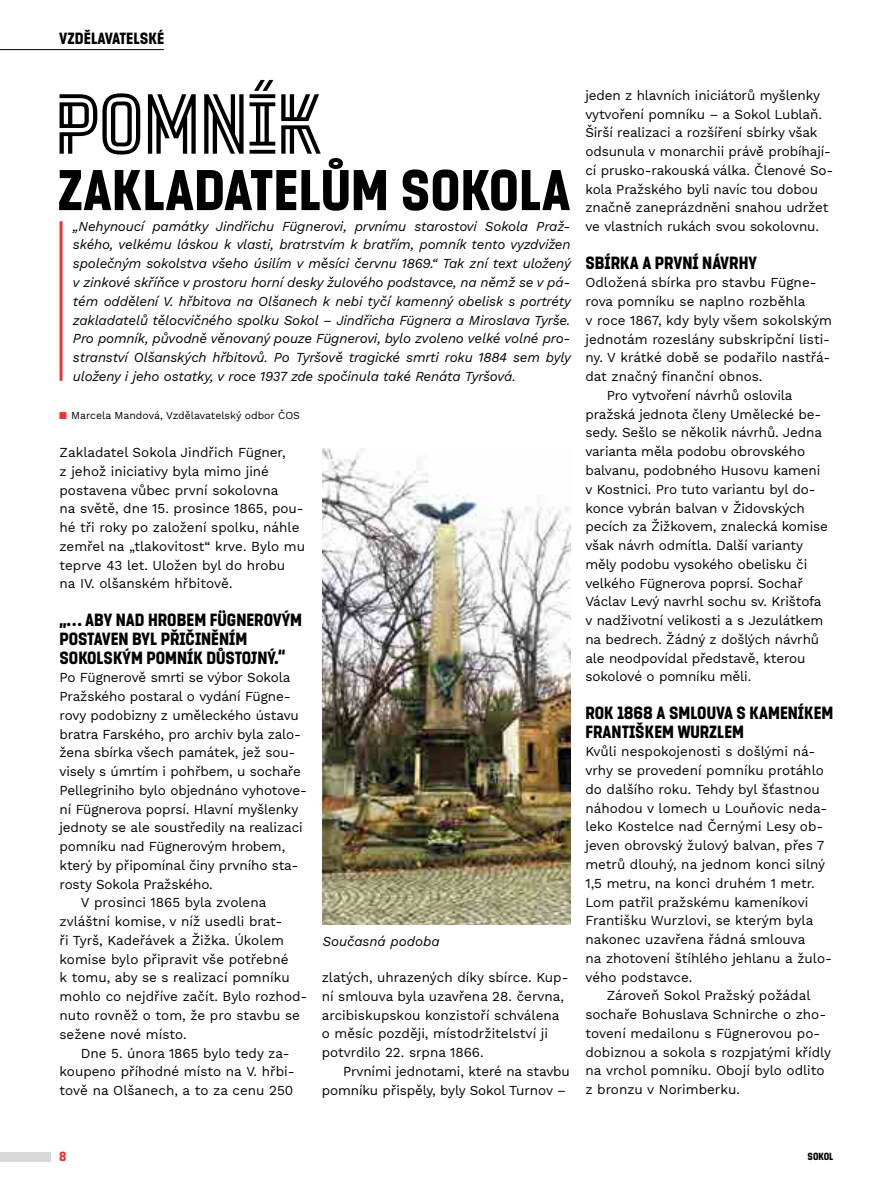
<style>
.page{position:relative;width:893px;height:1187px;background:#fff}
.page>*{position:absolute;margin:0;border:0;box-sizing:border-box;transform-origin:0 0}
.t1{font:85.35px "Sokol Fugner";color:#000}
.t2{font:57.6px "Sokol Tyrs";color:#000}
.t3{font:18px/18.8px "Sokol Tyrs";color:#000}
.t4{font:16.5px "Sokol Tyrs";color:#000}
.t5{font:13.5px/18.8px "Work Sans";letter-spacing:-.01em;color:#000}
.t6{font:italic 13.5px/18.8px "Work Sans";letter-spacing:-.01em;color:#000;text-align:justify}
.t7{font:13.5px "Sokol Tyrs";color:#ee3135}
.t8{font:10.5px "Work Sans";color:#000}
.t9{font:10.5px "Sokol Tyrs";color:#000}
.s1{color:#ee3135}
</style>
<div class="page">
<div style="left:0;top:1151px;width:51px;height:10px;background:#d7d9da"></div>
<hr style="left:0;top:49px;width:164px;height:1px;background:#000">
<hr style="left:60px;top:221px;width:3px;height:160px;background:#ee3135">
<img style="left:322px;top:449px;width:248px;height:475px">
<p class="t4" style="left:59px;top:29px;width:107px">vzdělavatelské</p>
<h1 class="t1" style="left:55px;top:76px;width:89px">POMNÍK</h1>
<h2 class="t2" style="left:57px;top:158px;width:29px">ZAKLADATELŮM</h2>
<h2 class="t2" style="left:400px;top:158px;width:29px">SOKOLA</h2>
<p class="t6" style="left:73px;top:216px;width:499px">„Nehynoucí památky Jindřichu Fügnerovi, prvnímu starostovi Sokola Praž&shy;ského, velkému láskou k vlasti, bratrstvím k bratřím, pomník tento vyzdvižen společným sokolstva všeho úsilím v měsíci červnu 1869.“ Tak zní text uložený v zinkové skříňce v prostoru horní desky žulového podstavce, na němž se v pá&shy;tém oddělení V. hřbitova na Olšanech k nebi tyčí kamenný obelisk s portréty zakladatelů tělocvičného spolku Sokol – Jindřicha Fügnera a Miroslava Tyrše.<br>Pro pomník, původně věnovaný pouze Fügnerovi, bylo zvoleno velké volné pro&shy;stranství Olšanských hřbitovů. Po Tyršově tragické smrti roku 1884 sem byly uloženy i jeho ostatky, v roce 1937 zde spočinula také Renáta Tyršová.</p>
<p class="t8" style="left:58px;top:407px;width:243px"><span class="s1">◼</span> Marcela Mandová, Vzdělavatelský odbor ČOS</p>
<p class="t5" style="left:60px;top:442px;width:247px">Zakladatel Sokola Jindřich Fügner,<br>z jehož iniciativy byla mimo jiné postavena vůbec první sokolovna<br>na světě, dne 15. prosince 1865, pou&shy;hé tři roky po založení spolku, náhle zemřel na „tlakovitost“ krve. Bylo mu teprve 43 let. Uložen byl do hrobu<br>na IV. olšanském hřbitově.</p>
<h3 class="t3" style="left:60px;top:610px;width:244px">„… aby nad hrobem Fügnerovým postaven byl přičiněním sokolským pomník důstojný.“</h3>
<p class="t5" style="left:60px;top:667px;width:232px">Po Fügnerově smrti se výbor Sokola</p>
<p class="t5" style="left:60px;top:686px;width:233px">Pražského postaral o vydání Fügne-</p>
<p class="t5" style="left:60px;top:705px;width:241px">rovy podobizny z uměleckého ústavu</p>
<p class="t5" style="left:60px;top:724px;width:243px">bratra Farského, pro archiv byla zalo-</p>
<p class="t5" style="left:60px;top:742px;width:237px">žena sbírka všech památek, jež sou-</p>
<p class="t5" style="left:60px;top:761px;width:243px">visely s úmrtím i pohřbem, u sochaře</p>
<p class="t5" style="left:60px;top:780px;width:249px">Pellegriniho bylo objednáno vyhotove-</p>
<p class="t5" style="left:60px;top:799px;width:240px">ní Fügnerova poprsí. Hlavní myšlenky</p>
<p class="t5" style="left:60px;top:817px;width:245px">jednoty se ale soustředily na realizaci</p>
<p class="t5" style="left:60px;top:836px;width:227px">pomníku nad Fügnerovým hrobem,</p>
<p class="t5" style="left:60px;top:855px;width:240px">který by připomínal činy prvního sta-</p>
<p class="t5" style="left:60px;top:874px;width:155px">rosty Sokola Pražského.</p>
<p class="t5" style="left:81px;top:892px;width:187px">V prosinci 1865 byla zvolena</p>
<p class="t5" style="left:60px;top:911px;width:224px">zvláštní komise, v níž usedli brat-</p>
<p class="t5" style="left:60px;top:930px;width:226px">ři Tyrš, Kadeřávek a Žižka. Úkolem</p>
<p class="t5" style="left:60px;top:949px;width:230px">komise bylo připravit vše potřebné</p>
<p class="t5" style="left:60px;top:967px;width:232px">k tomu, aby se s realizací pomníku</p>
<p class="t5" style="left:60px;top:986px;width:249px">mohlo co nejdříve začít. Bylo rozhod-</p>
<p class="t5" style="left:60px;top:1005px;width:242px">nuto rovněž o tom, že pro stavbu se</p>
<p class="t5" style="left:60px;top:1024px;width:129px">sežene nové místo.</p>
<p class="t5" style="left:81px;top:1042px;width:210px">Dne 5. února 1865 bylo tedy za-</p>
<p class="t5" style="left:60px;top:1061px;width:237px">koupeno příhodné místo na V. hřbi-</p>
<p class="t5" style="left:60px;top:1080px;width:235px">tově na Olšanech, a to za cenu 250</p>
<p class="t6" style="left:322px;top:931px;width:119px">Současná podoba</p>
<p class="t5" style="left:322px;top:967px;width:248px">zlatých, uhrazených díky sbírce. Kup&shy;ní smlouva byla uzavřena 28. června, arcibiskupskou konzistoří schválena o měsíc později, místodržitelství ji potvrdilo 22. srpna 1866.</p>
<p class="t5" style="left:322px;top:1061px;width:250px;text-align:right">Prvními jednotami, které na stavbu pomníku přispěly, byly Sokol Turnov –</p>
<p class="t5" style="left:585px;top:85px;width:250px">jeden z hlavních iniciátorů myšlenky vytvoření pomníku – a Sokol Lublaň.<br>Širší realizaci a rozšíření sbírky však odsunula v monarchii právě probíhají&shy;cí prusko-rakouská válka. Členové So&shy;kola Pražského byli navíc tou dobou značně zaneprázdněni snahou udržet ve vlastních rukách svou sokolovnu.</p>
<h3 class="t3" style="left:585px;top:253px;width:173px">Sbírka a první návrhy</h3>
<p class="t5" style="left:585px;top:273px;width:233px">Odložená sbírka pro stavbu Fügne-</p>
<p class="t5" style="left:585px;top:291px;width:222px">rova pomníku se naplno rozběhla</p>
<p class="t5" style="left:585px;top:310px;width:248px">v roce 1867, kdy byly všem sokolským</p>
<p class="t5" style="left:585px;top:329px;width:246px">jednotám rozeslány subskripční listi-</p>
<p class="t5" style="left:585px;top:348px;width:246px">ny. V krátké době se podařilo nastřá-</p>
<p class="t5" style="left:585px;top:366px;width:179px">dat značný finanční obnos.</p>
<p class="t5" style="left:607px;top:385px;width:187px">Pro vytvoření návrhů oslovila</p>
<p class="t5" style="left:585px;top:404px;width:237px">pražská jednota členy Umělecké be-</p>
<p class="t5" style="left:585px;top:423px;width:238px">sedy. Sešlo se několik návrhů. Jedna</p>
<p class="t5" style="left:585px;top:441px;width:221px">varianta měla podobu obrovského</p>
<p class="t5" style="left:585px;top:460px;width:237px">balvanu, podobného Husovu kameni</p>
<p class="t5" style="left:585px;top:479px;width:232px">v Kostnici. Pro tuto variantu byl do-</p>
<p class="t5" style="left:585px;top:498px;width:221px">konce vybrán balvan v Židovských</p>
<p class="t5" style="left:585px;top:516px;width:244px">pecích za Žižkovem, znalecká komise</p>
<p class="t5" style="left:585px;top:535px;width:219px">však návrh odmítla. Další varianty</p>
<p class="t5" style="left:585px;top:554px;width:223px">měly podobu vysokého obelisku či</p>
<p class="t5" style="left:585px;top:573px;width:219px">velkého Fügnerova poprsí. Sochař</p>
<p class="t5" style="left:585px;top:591px;width:238px">Václav Levý navrhl sochu sv. Krištofa</p>
<p class="t5" style="left:585px;top:610px;width:239px">v nadživotní velikosti a s Jezulátkem</p>
<p class="t5" style="left:585px;top:629px;width:235px">na bedrech. Žádný z došlých návrhů</p>
<p class="t5" style="left:585px;top:648px;width:222px">ale neodpovídal představě, kterou</p>
<p class="t5" style="left:585px;top:666px;width:167px">sokolové o pomníku měli.</p>
<h3 class="t3" style="left:585px;top:703px;width:250px">Rok 1868 a smlouva s kameníkem<br>Františkem Wurzlem</h3>
<p class="t5" style="left:585px;top:741px;width:231px">Kvůli nespokojenosti s došlými ná-</p>
<p class="t5" style="left:585px;top:760px;width:240px">vrhy se provedení pomníku protáhlo</p>
<p class="t5" style="left:585px;top:779px;width:236px">do dalšího roku. Tehdy byl šťastnou</p>
<p class="t5" style="left:585px;top:798px;width:244px">náhodou v lomech u Louňovic neda-</p>
<p class="t5" style="left:585px;top:816px;width:239px">leko Kostelce nad Černými Lesy ob-</p>
<p class="t5" style="left:585px;top:835px;width:241px">jeven obrovský žulový balvan, přes 7</p>
<p class="t5" style="left:585px;top:854px;width:241px">metrů dlouhý, na jednom konci silný</p>
<p class="t5" style="left:585px;top:873px;width:231px">1,5 metru, na konci druhém 1 metr.</p>
<p class="t5" style="left:585px;top:891px;width:224px">Lom patřil pražskému kameníkovi</p>
<p class="t5" style="left:585px;top:910px;width:229px">Františku Wurzlovi, se kterým byla</p>
<p class="t5" style="left:585px;top:929px;width:221px">nakonec uzavřena řádná smlouva</p>
<p class="t5" style="left:585px;top:948px;width:248px">na zhotovení štíhlého jehlanu a žulo-</p>
<p class="t5" style="left:585px;top:966px;width:109px">vého podstavce.</p>
<p class="t5" style="left:607px;top:985px;width:205px">Zároveň Sokol Pražský požádal</p>
<p class="t5" style="left:585px;top:1004px;width:242px">sochaře Bohuslava Schnirche o zho-</p>
<p class="t5" style="left:585px;top:1023px;width:236px">tovení medailonu s Fügnerovou po-</p>
<p class="t5" style="left:585px;top:1041px;width:247px">dobiznou a sokola s rozpjatými křídly</p>
<p class="t5" style="left:585px;top:1060px;width:241px">na vrchol pomníku. Obojí bylo odlito</p>
<p class="t5" style="left:585px;top:1079px;width:156px">z bronzu v Norimberku.</p>
<p class="t7" style="left:59px;top:1148px;width:9px">8</p>
<p class="t9" style="left:808px;top:1150px;width:27px">sokol</p>
</div>
